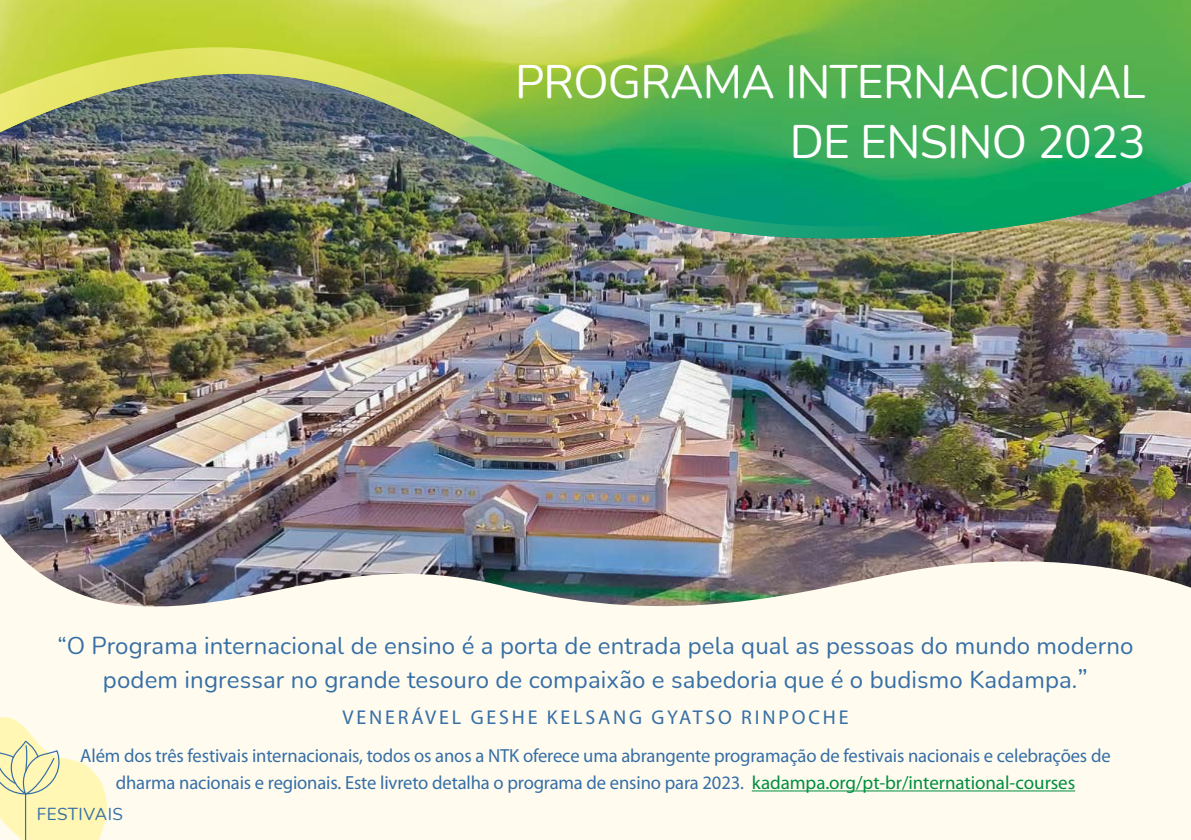
<style>
.page{position:relative;width:1191px;height:840px;background:#fff}
.page>*{position:absolute;margin:0;border:0;box-sizing:border-box;transform-origin:0 0}
.t1{font:46px/60px "Nunito";letter-spacing:-.015em;color:#fff;text-align:right}
.t2{font:24px/34px "Nunito";letter-spacing:.005em;color:#366ea6;text-align:center}
.t3{font:20px "Myriad Pro";letter-spacing:.14em;color:#366ea6}
.t4{font:19px/27px "Myriad Pro";letter-spacing:-.01em;color:#366ea6;text-align:center}
.t5{font:17px "Nunito";letter-spacing:.03em;color:#366ea6}
.s1{font-size:26.4px}
.s2{color:#008e3f}
</style>
<div class="page">
<img style="left:0;top:240px;width:1191px;height:265px">
<img style="left:0;top:0;width:1191px;height:33px">
<img style="left:0;top:505px;width:1191px;height:334px">
<hr style="left:752px;top:790px;width:323px;height:1px;background:#008e3f">
<svg style="left:0;top:33px;width:1191px;height:12px;background:#a0c846"></svg>
<img style="left:0;top:45px;width:1191px;height:195px">
<svg style="left:0;top:713px;width:108px;height:126px"></svg>
<h1 class="t1" style="left:515px;top:50px;width:632px">PROGRAMA INTERNACIONAL<br>DE ENSINO 2023</h1>
<p class="t2" style="left:57px;top:627px;width:1077px">“O Programa internacional de ensino é a porta de entrada pela qual as pessoas do mundo moderno podem ingressar no grande tesouro de compaixão e sabedoria que é o budismo Kadampa.<span class="s1">”</span></p>
<p class="t3" style="left:342px;top:704px;width:507px">VENERÁVEL GESHE KELSANG GYATSO RINPOCHE</p>
<p class="t4" style="left:80px;top:741px;width:1031px">Além dos três festivais internacionais, todos os anos a NTK oferece uma abrangente programação de festivais nacionais e celebrações de dharma nacionais e regionais. Este livreto detalha o programa de ensino para 2023. <span class="s2">kadampa.org/pt-br/international-courses</span></p>
<p class="t5" style="left:37px;top:802px;width:88px">FESTIVAIS</p>
</div>
